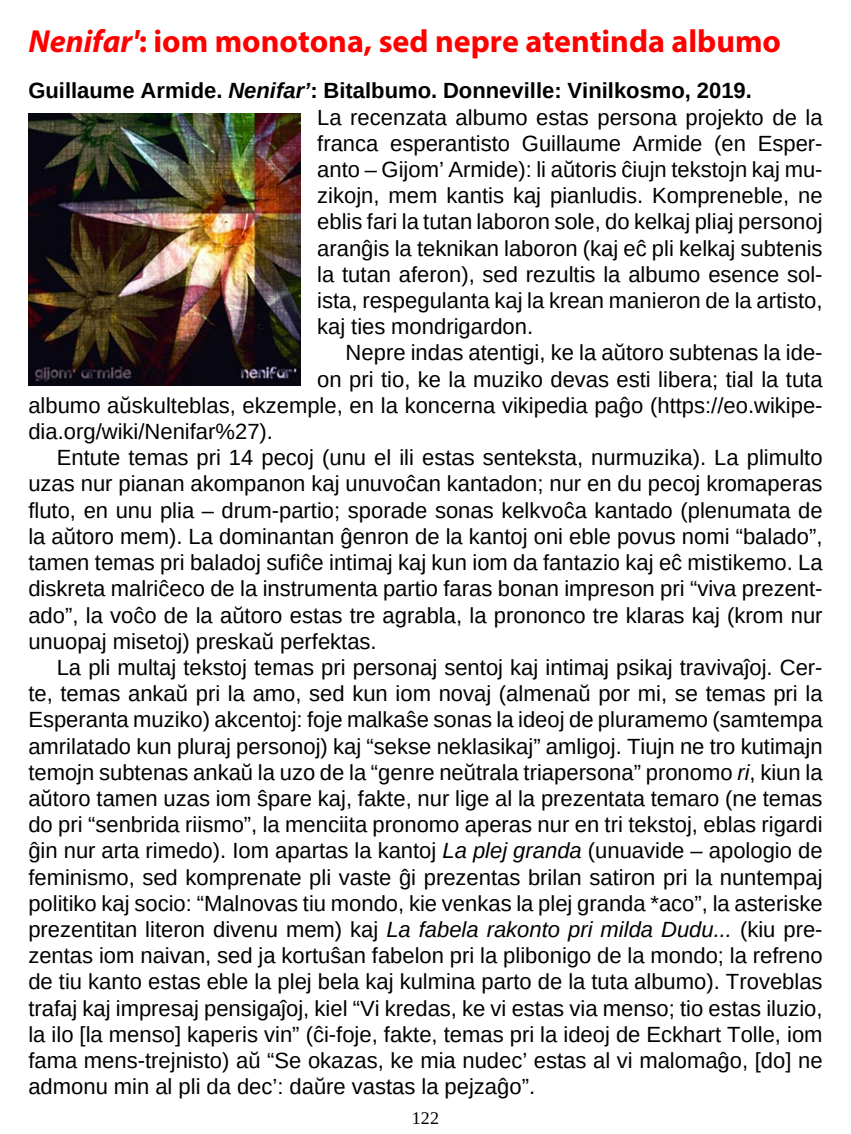
<style>
.page{position:relative;width:851px;height:1134px;background:#fff}
.page>*{position:absolute;margin:0;border:0;box-sizing:border-box;transform-origin:0 0}
.t1{font:700 32px "Myriad Pro";color:#f00}
.t2{font:22px/26.2px "Liberation Sans";color:#000}
.t3{font:18px "Liberation Serif";color:#000}
.s1{font-style:italic}
.s2{font-weight:700}
.s3{font-weight:700;font-style:italic}
</style>
<div class="page">
<img style="left:28px;top:113px;width:272px;height:272px">
<h1 class="t1" style="left:28px;top:21px;width:754px"><span class="s1">Nenifar'</span>: iom monotona, sed nepre atentinda albumo</h1>
<p class="t2" style="left:317px;top:78px;width:507px;text-indent:-289px"><span class="s2">Guillaume Armide.</span> <span class="s3">Nenifar’</span><span class="s2">: Bitalbumo. Donneville: Vinilkosmo, 2019.<br></span>La recenzata albumo estas persona projekto de la franca esperantisto Guillaume Armide (en Esper&shy;anto – Gijom’ Armide): li aŭtoris ĉiujn tekstojn kaj mu&shy;zikojn, mem kantis kaj pianludis. Kompreneble, ne eblis fari la tutan laboron sole, do kelkaj pliaj personoj aranĝis la teknikan laboron (kaj eĉ pli kelkaj subtenis la tutan aferon), sed rezultis la albumo esence sol&shy;ista, respegulanta kaj la krean manieron de la artisto, kaj ties mondrigardon.</p>
<p class="t2" style="left:345px;top:340px;width:478px">Nepre indas atentigi, ke la aŭtoro subtenas la ide-</p>
<p class="t2" style="left:317px;top:366px;width:507px">on pri tio, ke la muziko devas esti libera; tial la tuta</p>
<p class="t2" style="left:28px;top:392px;width:795px">albumo aŭskulteblas, ekzemple, en la koncerna vikipedia paĝo (https://eo.wikipe-</p>
<p class="t2" style="left:28px;top:418px;width:246px">dia.org/wiki/Nenifar%27).</p>
<p class="t2" style="left:57px;top:445px;width:767px">Entute temas pri 14 pecoj (unu el ili estas senteksta, nurmuzika). La plimulto</p>
<p class="t2" style="left:28px;top:471px;width:795px">uzas nur pianan akompanon kaj unuvoĉan kantadon; nur en du pecoj kromaperas</p>
<p class="t2" style="left:28px;top:497px;width:795px">fluto, en unu plia – drum-partio; sporade sonas kelkvoĉa kantado (plenumata de</p>
<p class="t2" style="left:28px;top:523px;width:795px">la aŭtoro mem). La dominantan ĝenron de la kantoj oni eble povus nomi “balado”,</p>
<p class="t2" style="left:28px;top:549px;width:795px">tamen temas pri baladoj sufiĉe intimaj kaj kun iom da fantazio kaj eĉ mistikemo. La</p>
<p class="t2" style="left:28px;top:576px;width:793px">diskreta malriĉeco de la instrumenta partio faras bonan impreson pri “viva prezent-</p>
<p class="t2" style="left:28px;top:602px;width:795px">ado”, la voĉo de la aŭtoro estas tre agrabla, la prononco tre klaras kaj (krom nur</p>
<p class="t2" style="left:28px;top:628px;width:350px">unuopaj misetoj) preskaŭ perfektas.</p>
<p class="t2" style="left:57px;top:654px;width:767px">La pli multaj tekstoj temas pri personaj sentoj kaj intimaj psikaj travivaĵoj. Cer-</p>
<p class="t2" style="left:28px;top:680px;width:795px">te, temas ankaŭ pri la amo, sed kun iom novaj (almenaŭ por mi, se temas pri la</p>
<p class="t2" style="left:28px;top:707px;width:795px">Esperanta muziko) akcentoj: foje malkaŝe sonas la ideoj de pluramemo (samtempa</p>
<p class="t2" style="left:28px;top:733px;width:795px">amrilatado kun pluraj personoj) kaj “sekse neklasikaj” amligoj. Tiujn ne tro kutimajn</p>
<p class="t2" style="left:28px;top:759px;width:795px">temojn subtenas ankaŭ la uzo de la “genre neŭtrala triapersona” pronomo <span class="s1">ri</span>, kiun la</p>
<p class="t2" style="left:28px;top:785px;width:795px">aŭtoro tamen uzas iom ŝpare kaj, fakte, nur lige al la prezentata temaro (ne temas</p>
<p class="t2" style="left:28px;top:811px;width:795px">do pri “senbrida riismo”, la menciita pronomo aperas nur en tri tekstoj, eblas rigardi</p>
<p class="t2" style="left:28px;top:838px;width:795px">ĝin nur arta rimedo). Iom apartas la kantoj <span class="s1">La plej granda</span> (unuavide – apologio de</p>
<p class="t2" style="left:28px;top:864px;width:795px">feminismo, sed komprenate pli vaste ĝi prezentas brilan satiron pri la nuntempaj</p>
<p class="t2" style="left:28px;top:890px;width:795px">politiko kaj socio: “Malnovas tiu mondo, kie venkas la plej granda *aco”, la asteriske</p>
<p class="t2" style="left:28px;top:916px;width:795px">prezentitan literon divenu mem) kaj <span class="s1">La fabela rakonto pri milda Dudu...</span> (kiu pre-</p>
<p class="t2" style="left:28px;top:943px;width:795px">zentas iom naivan, sed ja kortuŝan fabelon pri la plibonigo de la mondo; la refreno</p>
<p class="t2" style="left:28px;top:969px;width:795px">de tiu kanto estas eble la plej bela kaj kulmina parto de la tuta albumo). Troveblas</p>
<p class="t2" style="left:28px;top:995px;width:795px">trafaj kaj impresaj pensigaĵoj, kiel “Vi kredas, ke vi estas via menso; tio estas iluzio,</p>
<p class="t2" style="left:28px;top:1021px;width:795px">la ilo [la menso] kaperis vin” (ĉi-foje, fakte, temas pri la ideoj de Eckhart Tolle, iom</p>
<p class="t2" style="left:28px;top:1047px;width:795px">fama mens-trejnisto) aŭ “Se okazas, ke mia nudec’ estas al vi malomaĝo, [do] ne</p>
<p class="t2" style="left:28px;top:1074px;width:508px">admonu min al pli da dec’: daŭre vastas la pejzaĝo”.</p>
<p class="t3" style="left:412px;top:1106px;width:28px">122</p>
</div>
